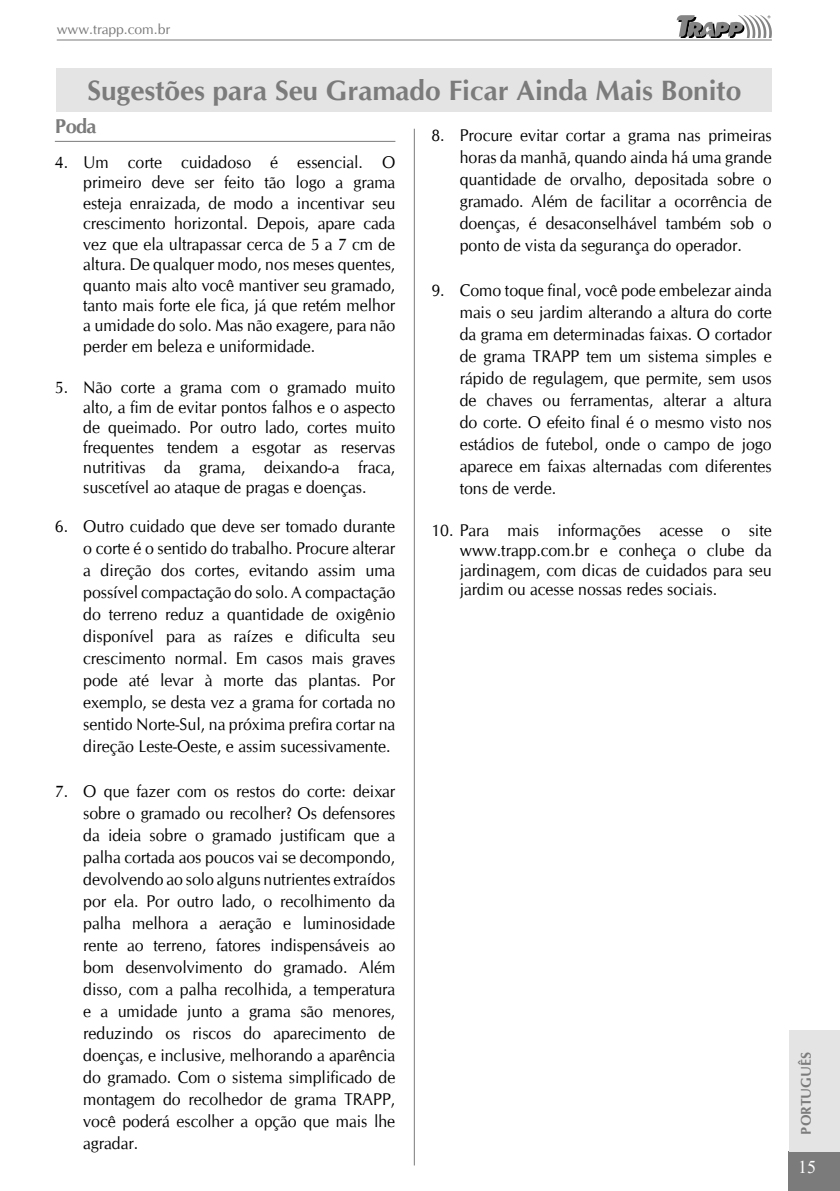
<style>
.page{position:relative;width:840px;height:1191px;background:#fff}
.page>*{position:absolute;margin:0;border:0;box-sizing:border-box;transform-origin:0 0}
.t1{font:700 28px "CG Omega";color:#7b7b7b}
.t2{font:700 20px "CG Omega";color:#7b7b7b}
.t3{font:18px "Times New Roman";color:#fff}
.t4{font:17px/22px "CG Omega";color:#000;text-align:justify;scale:.94 1}
.t5{font:14px "CG Omega";color:#7a7a7a}
.t6{font:700 14px "CG Omega";color:#7b7b7b}
</style>
<div class="page">
<div style="left:788px;top:1151px;width:51px;height:40px;background:#7b7b7b"></div>
<div style="left:788px;top:1029px;width:51px;height:122px;background:#e4e4e4"></div>
<svg style="left:676px;top:15px;width:95px;height:22px"></svg>
<hr style="left:57px;top:40px;width:714px;height:1px;background:#7a7a7a">
<hr style="left:55px;top:141px;width:340px;height:1px;background:#7b7b7b">
<hr style="left:413px;top:129px;width:1px;height:1036px;background:#7a7a7a">
<div style="left:57px;top:68px;width:714px;height:43px;background:#e4e4e4"></div>
<p class="t5" style="left:57px;top:20px;width:115px">www.trapp.com.br</p>
<h1 class="t1" style="left:87px;top:72px;width:655px">Sugestões para Seu Gramado Ficar Ainda Mais Bonito</h1>
<p class="t2" style="left:55px;top:114px;width:43px">Poda</p>
<p class="t4" style="left:83px;top:152px;width:333px;line-height:20.4px;text-indent:-28px">4. Um corte cuidadoso é essencial. O primeiro deve ser feito tão logo a grama esteja enraizada, de modo a incentivar seu crescimento horizontal. Depois, apare cada vez que ela ultrapassar cerca de 5 a 7 cm de altura. De qualquer modo, nos meses quentes, quanto mais alto você mantiver seu gramado, tanto mais forte ele fica, já que retém melhor a umidade do solo. Mas não exagere, para não perder em beleza e uniformidade.</p>
<p class="t4" style="left:83px;top:377px;width:333px;line-height:20px;text-indent:-28px">5. Não corte a grama com o gramado muito alto, a fim de evitar pontos falhos e o aspecto de queimado. Por outro lado, cortes muito frequentes tendem a esgotar as reservas nutritivas da grama, deixando-a fraca, suscetível ao ataque de pragas e doenças.</p>
<p class="t4" style="left:83px;top:515px;width:333px;text-indent:-28px">6. Outro cuidado que deve ser tomado durante o corte é o sentido do trabalho. Procure alterar a direção dos cortes, evitando assim uma possível compactação do solo. A compactação do terreno reduz a quantidade de oxigênio disponível para as raízes e dificulta seu crescimento normal. Em casos mais graves pode até levar à morte das plantas. Por exemplo, se desta vez a grama for cortada no sentido Norte-Sul, na próxima prefira cortar na direção Leste-Oeste, e assim sucessivamente.</p>
<p class="t4" style="left:83px;top:780px;width:333px;text-indent:-28px">7. O que fazer com os restos do corte: deixar sobre o gramado ou recolher? Os defensores da ideia sobre o gramado justificam que a palha cortada aos poucos vai se decompondo, devolvendo ao solo alguns nutrientes extraídos por ela. Por outro lado, o recolhimento da palha melhora a aeração e luminosidade rente ao terreno, fatores indispensáveis ao bom desenvolvimento do gramado. Além disso, com a palha recolhida, a temperatura e a umidade junto a grama são menores, reduzindo os riscos do aparecimento de doenças, e inclusive, melhorando a aparência do gramado. Com o sistema simplificado de montagem do recolhedor de grama TRAPP, você poderá escolher a opção que mais lhe agradar.</p>
<p class="t4" style="left:459px;top:125px;width:333px;text-indent:-28px">8. Procure evitar cortar a grama nas primeiras horas da manhã, quando ainda há uma grande quantidade de orvalho, depositada sobre o gramado. Além de facilitar a ocorrência de doenças, é desaconselhável também sob o ponto de vista da segurança do operador.</p>
<p class="t4" style="left:459px;top:279px;width:333px;text-indent:-28px">9. Como toque final, você pode embelezar ainda mais o seu jardim alterando a altura do corte da grama em determinadas faixas. O cortador de grama TRAPP tem um sistema simples e rápido de regulagem, que permite, sem usos de chaves ou ferramentas, alterar a altura do corte. O efeito final é o mesmo visto nos estádios de futebol, onde o campo de jogo aparece em faixas alternadas com diferentes tons de verde.</p>
<p class="t4" style="left:459px;top:521px;width:333px;line-height:19.6px;text-indent:-28px">10. Para mais informações acesse o site www.trapp.com.br e conheça o clube da jardinagem, com dicas de cuidados para seu jardim ou acesse nossas redes sociais.</p>
<p class="t6" style="left:796px;top:1134px;width:84px;rotate:-90deg">PORTUGUÊS</p>
<p class="t3" style="left:797px;top:1154px;width:19px">15</p>
</div>
